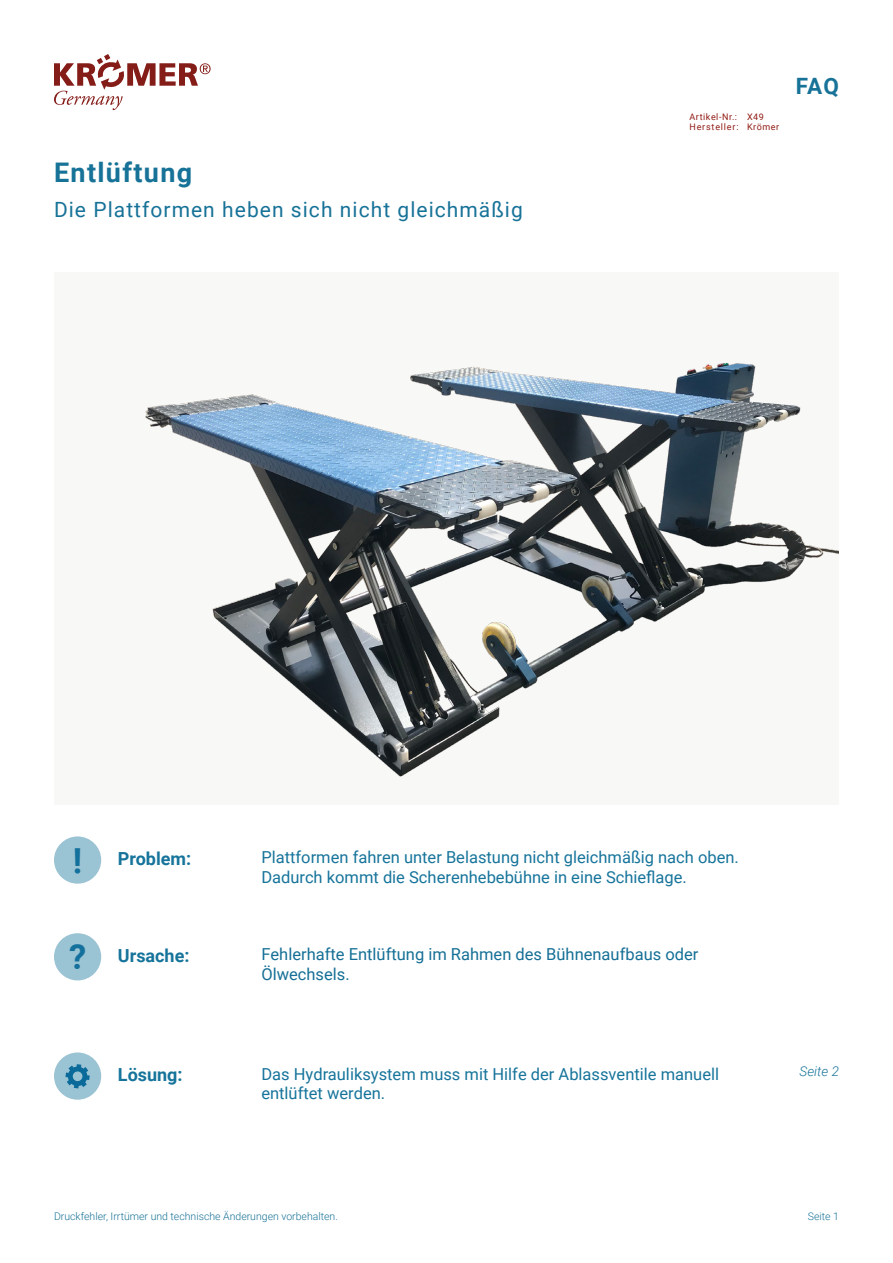
<style>
.page{position:relative;width:893px;height:1263px;background:#fff}
.page>*{position:absolute;margin:0;border:0;box-sizing:border-box;transform-origin:0 0}
.t1{font:700 34.5px "Roboto";color:#14709c}
.Headline_1{font:700 27px "Roboto";letter-spacing:.05em;color:#177298}
.Headline_1-2{font:700 22.5px "Roboto";color:#177298}
.Headline_1-3{font:21px "Roboto";letter-spacing:.05em;color:#177298}
.t2{font:700 18px "Roboto";color:#16749b}
.t3{font:16.5px/19.8px "Roboto";color:#16749b}
.t4{font:16.5px/19.8px "Roboto";color:#156f96}
.t5{font:italic 300 13.5px "Roboto";color:#16749b}
.t6{font:300 10.5px "Roboto";color:#177298}
.Caption_Items{font:9px "Roboto";letter-spacing:.06em;color:#911c15}
.Caption_Items-2{font:9px "Roboto";letter-spacing:.09em;color:#911c15}
</style>
<div class="page">
<svg style="left:54px;top:54px;width:157px;height:56px"></svg>
<div style="left:54px;top:836px;width:47px;height:48px;background:#9ac3d3;border-radius:50%"></div>
<div style="left:54px;top:933px;width:47px;height:47px;background:#9ac3d3;border-radius:50%"></div>
<div style="left:54px;top:1052px;width:47px;height:48px;background:#9ac3d3;border-radius:50%"></div>
<svg style="left:65px;top:1064px;width:25px;height:24px"></svg>
<img style="left:145px;top:362px;width:694px;height:415px">
<p class="Headline_1" style="left:54px;top:154px;width:140px">Entlüftung</p>
<p class="Headline_1-3" style="left:54px;top:195px;width:470px">Die Plattformen heben sich nicht gleichmäßig</p>
<p class="Caption_Items" style="left:689px;top:110px;width:49px">Artikel-Nr.:</p>
<p class="Caption_Items-2" style="left:689px;top:121px;width:51px">Hersteller:</p>
<p class="Caption_Items" style="left:747px;top:110px;width:18px">X49</p>
<p class="Caption_Items" style="left:747px;top:121px;width:34px">Krömer</p>
<p class="Headline_1-2" style="left:796px;top:70px;width:45px">FAQ</p>
<p class="t1" style="left:73px;top:836px;width:11px">!</p>
<p class="t1" style="left:69px;top:933px;width:19px">?</p>
<p class="t2" style="left:118px;top:846px;width:75px">Problem:</p>
<p class="t2" style="left:118px;top:943px;width:73px">Ursache:</p>
<p class="t3" style="left:261px;top:847px;width:479px">Plattformen fahren unter Belastung nicht gleichmäßig nach oben.<br>Dadurch kommt die Scherenhebebühne in eine Schieflage.</p>
<p class="t4" style="left:261px;top:944px;width:438px">Fehlerhafte Entlüftung im Rahmen des Bühnenaufbaus oder<br>Ölwechsels.</p>
<p class="t2" style="left:118px;top:1062px;width:66px">Lösung:</p>
<p class="t3" style="left:261px;top:1063px;width:459px">Das Hydrauliksystem muss mit Hilfe der Ablassventile manuell entlüftet werden.</p>
<p class="t5" style="left:800px;top:1062px;width:41px">Seite 2</p>
<p class="t6" style="left:54px;top:1209px;width:285px">Druckfehler, Irrtümer und technische Änderungen vorbehalten.</p>
<p class="t6" style="left:808px;top:1209px;width:33px">Seite 1</p>
</div>
